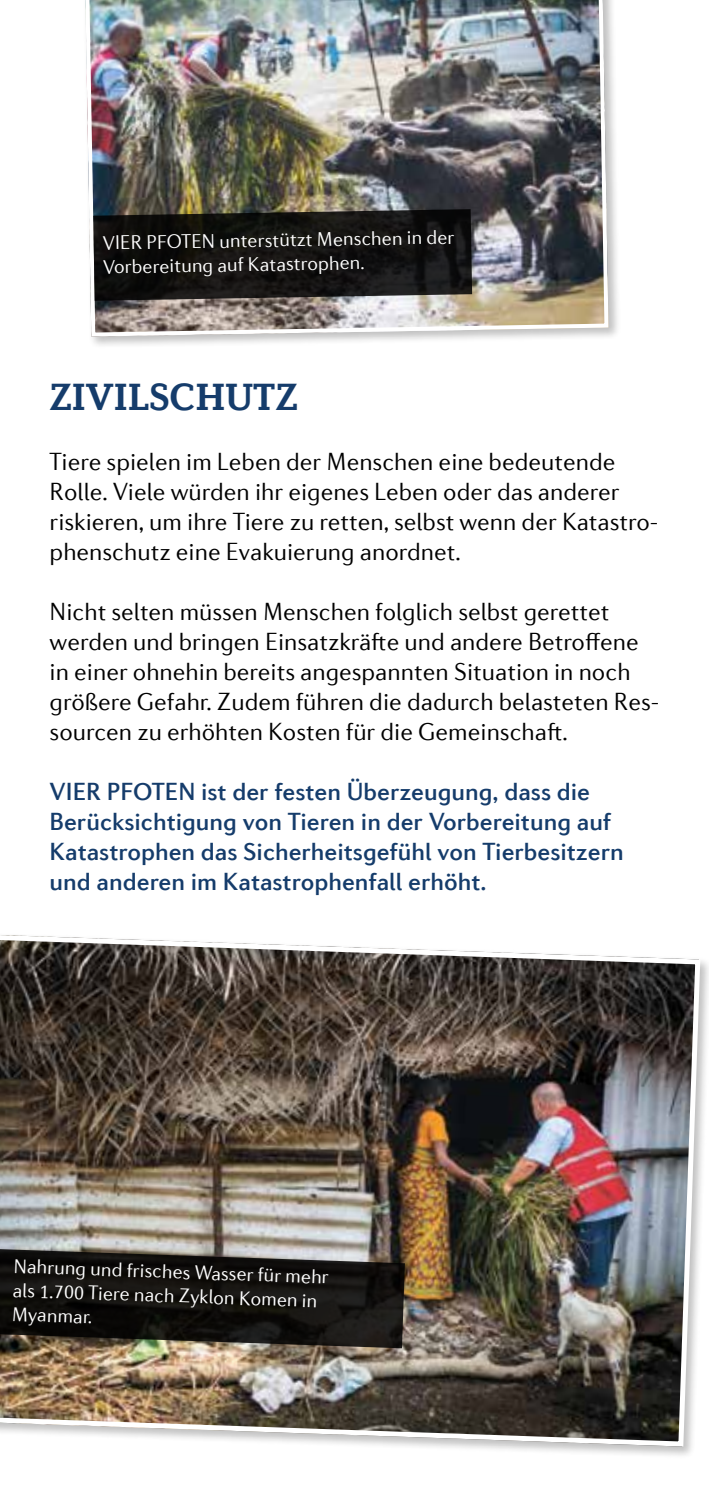
<style>
.page{position:relative;width:709px;height:1489px;background:#fff}
.page>*{position:absolute;margin:0;border:0;box-sizing:border-box;transform-origin:0 0}
.t1{font:700 40px "Diverda Serif Com";color:#153c6b}
.t2{font:300 25px/30px "Diverda Sans Com";color:#000}
.t3{font:500 25px/30px "Diverda Sans Com";color:#153c6b}
.t4{font:300 20px/24px "Diverda Sans Com";color:#fff}
</style>
<div class="page">
<div style="left:0;top:931px;width:709px;height:527px;background:#000;opacity:.25"></div>
<img style="left:0;top:931px;width:703px;height:517px">
<svg style="left:0;top:1248px;width:405px;height:100px;background:#25221e"></svg>
<div style="left:82px;top:0;width:538px;height:349px;background:#000;opacity:.25"></div>
<img style="left:83px;top:0;width:527px;height:338px">
<svg style="left:93px;top:209px;width:379px;height:92px;background:#1c1b19"></svg>
<p class="t4" style="left:102px;top:231px;width:353px;rotate:-1deg">VIER PFOTEN unterstützt Menschen in der<br>Vorbereitung auf Katastrophen.</p>
<h1 class="t1" style="left:50px;top:373px;width:249px">ZIVILSCHUTZ</h1>
<p class="t2" style="left:50px;top:446px;width:610px">Tiere spielen im Leben der Menschen eine bedeutende Rolle. Viele würden ihr eigenes Leben oder das anderer riskieren, um ihre Tiere zu retten, selbst wenn der Katastro&shy;phenschutz eine Evakuierung anordnet.</p>
<p class="t2" style="left:50px;top:596px;width:611px">Nicht selten müssen Menschen folglich selbst gerettet werden und bringen Einsatzkräfte und andere Betroffene in einer ohnehin bereits angespannten Situation in noch größere Gefahr. Zudem führen die dadurch belasteten Res&shy;sourcen zu erhöhten Kosten für die Gemeinschaft.</p>
<p class="t3" style="left:50px;top:776px;width:575px">VIER PFOTEN ist der festen Überzeugung, dass die Berücksichtigung von Tieren in der Vorbereitung auf Katastrophen das Sicherheitsgefühl von Tierbesitzern und anderen im Katastrophenfall erhöht.</p>
<p class="t4" style="left:14px;top:1253px;width:317px;rotate:2deg">Nahrung und frisches Wasser für mehr als 1.700 Tiere nach Zyklon Komen in<br>Myanmar.</p>
</div>
